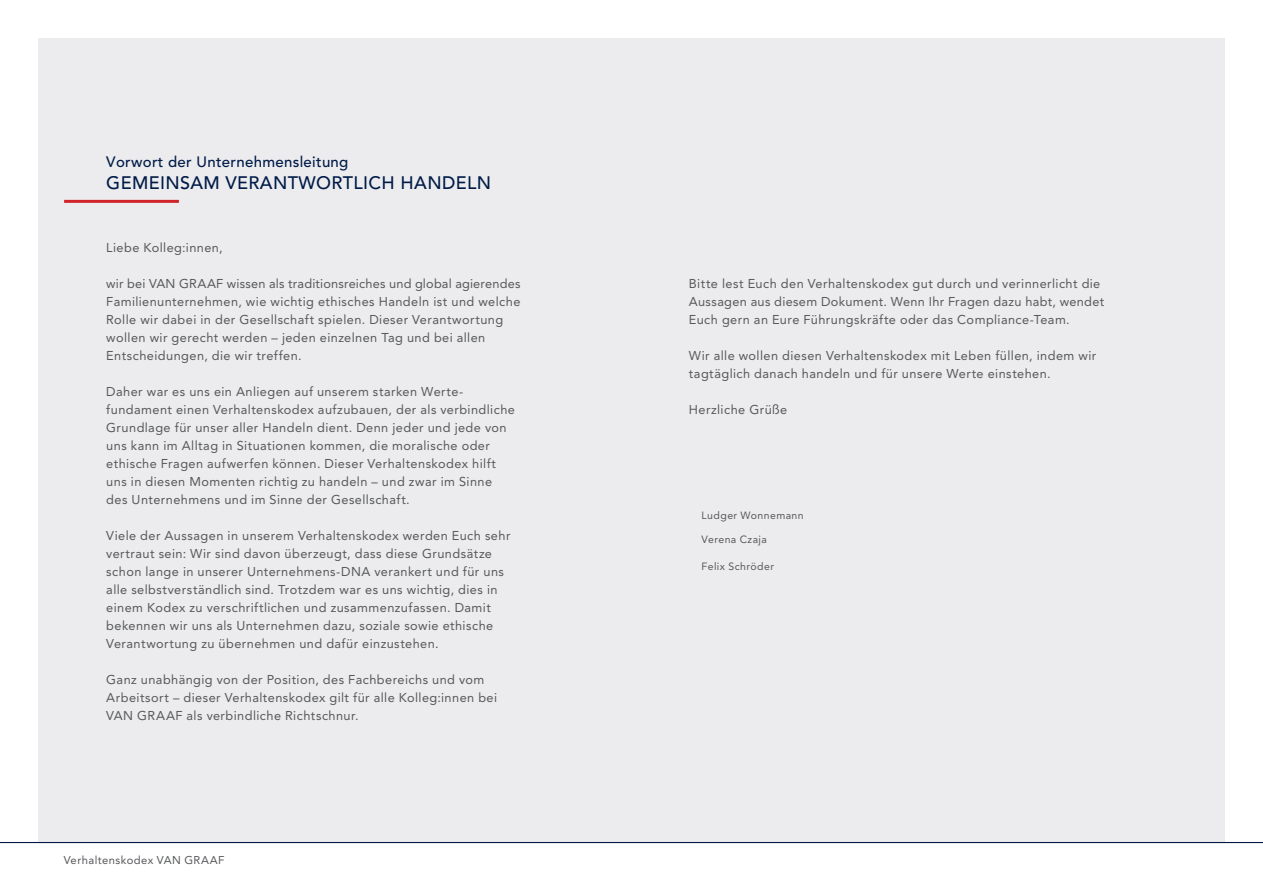
<style>
.page{position:relative;width:1263px;height:893px;background:#fff}
.page>*{position:absolute;margin:0;border:0;box-sizing:border-box;transform-origin:0 0}
.t1{font:500 18px "Avenir LTCE";letter-spacing:.02em;color:#001b48}
.t2{font:500 15px "Avenir LTCE";letter-spacing:.02em;color:#001b48}
.t3{font:12.75px/18px "Avenir LTCE";letter-spacing:.035em;color:#57585a}
.t4{font:11.25px "Avenir LTCE";letter-spacing:.04em;color:#57585a}
.t5{font:10.5px "Avenir LTCE";letter-spacing:.04em;color:#57585a}
</style>
<div class="page">
<div style="left:38px;top:38px;width:1187px;height:804px;background:#ececee"></div>
<hr style="left:0;top:842px;width:1263px;height:1px;background:#001b48">
<hr style="left:64px;top:200px;width:115px;height:3px;background:#d1232a">
<p class="t2" style="left:106px;top:153px;width:244px">Vorwort der Unternehmensleitung</p>
<h1 class="t1" style="left:106px;top:173px;width:386px">GEMEINSAM VERANTWORTLICH HANDELN</h1>
<p class="t3" style="left:106px;top:240px;width:118px">Liebe Kolleg:innen,</p>
<p class="t3" style="left:106px;top:276px;width:416px">wir bei VAN GRAAF wissen als traditionsreiches und global agierendes Familienunternehmen, wie wichtig ethisches Handeln ist und welche Rolle wir dabei in der Gesellschaft spielen. Dieser Verantwortung wollen wir gerecht werden – jeden einzelnen Tag und bei allen Entscheidungen, die wir treffen.</p>
<p class="t3" style="left:106px;top:384px;width:410px">Daher war es uns ein Anliegen auf unserem starken Werte&shy;fundament einen Verhaltenskodex aufzubauen, der als verbindliche Grundlage für unser aller Handeln dient. Denn jeder und jede von uns kann im Alltag in Situationen kommen, die moralische oder ethische Fragen aufwerfen können. Dieser Verhaltenskodex hilft uns in diesen Momenten richtig zu handeln – und zwar im Sinne des Unternehmens und im Sinne der Gesellschaft.</p>
<p class="t3" style="left:106px;top:528px;width:406px">Viele der Aussagen in unserem Verhaltenskodex werden Euch sehr vertraut sein: Wir sind davon überzeugt, dass diese Grundsätze schon lange in unserer Unternehmens-DNA ver ankert und für uns alle selbstverständlich sind. Trotzdem war es uns wichtig, dies in einem Kodex zu verschriftlichen und zusammenzufassen. Damit bekennen wir uns als Unternehmen dazu, soziale sowie ethische Verantwortung zu übernehmen und dafür einzustehen.</p>
<p class="t3" style="left:106px;top:672px;width:392px">Ganz unabhängig von der Position, des Fachbereichs und vom<br>Arbeitsort – dieser Verhaltenskodex gilt für alle Kolleg:innen bei<br>VAN GRAAF als verbindliche Richtschnur.</p>
<p class="t4" style="left:64px;top:855px;width:162px">Verhaltenskodex VAN GRAAF</p>
<p class="t3" style="left:689px;top:276px;width:417px">Bitte lest Euch den Verhaltenskodex gut durch und verinnerlicht die<br>Aussagen aus diesem Dokument. Wenn Ihr Fragen dazu habt, wendet<br>Euch gern an Eure Führungskräfte oder das Compliance-Team.</p>
<p class="t3" style="left:689px;top:348px;width:409px">Wir alle wollen diesen Verhaltenskodex mit Leben füllen, indem wir tagtäglich danach handeln und für unsere Werte einstehen.</p>
<p class="t3" style="left:689px;top:402px;width:100px">Herzliche Grüße</p>
<p class="t5" style="left:702px;top:510px;width:104px">Ludger Wonnemann</p>
<p class="t5" style="left:702px;top:535px;width:67px">Verena Czaja</p>
<p class="t5" style="left:701px;top:562px;width:74px">Felix Schröder</p>
</div>
